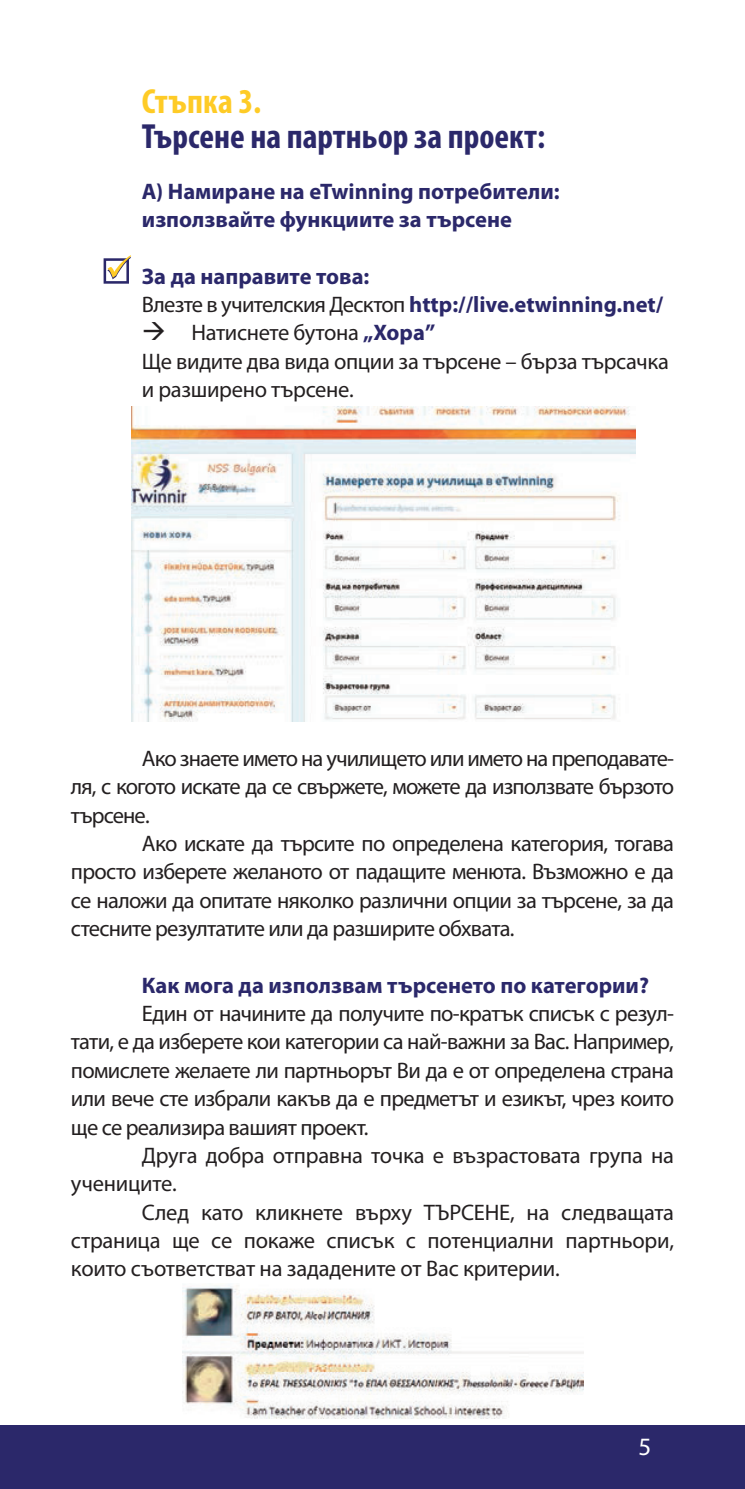
<style>
.page{position:relative;width:745px;height:1489px;background:#fff}
.page>*{position:absolute;margin:0;border:0;box-sizing:border-box;transform-origin:0 0}
.t1{font:700 condensed 35px "Myriad Pro";color:#2b286a}
.t2{font:700 condensed 35px "Myriad Pro";color:#fecb26}
.t3{font:25px "Myriad Pro";color:#fff}
.t4{font:22.5px/28.2px "Myriad Pro";letter-spacing:-.02em;color:#231f20;text-align:justify}
.t5{font:700 22.5px/28.2px "Myriad Pro";color:#2b286a}
.s1{font-weight:400;color:#231f20}
.s2{font-weight:700;color:#2b286a}
</style>
<div class="page">
<div style="left:0;top:1424px;width:744px;height:64px;background:#2b286a"></div>
<svg style="left:103px;top:255px;width:28px;height:29px"></svg>
<img style="left:131px;top:407px;width:504px;height:314px">
<img style="left:183px;top:1285px;width:400px;height:132px">
<h1 class="t2" style="left:142px;top:80px;width:121px">Стъпка 3.</h1>
<h1 class="t1" style="left:142px;top:115px;width:404px">Търсене на партньор за проект:</h1>
<p class="t5" style="left:142px;top:176px;width:419px">A) Намиране на eTwinning потребители: използвайте функциите за търсене</p>
<p class="t5" style="left:142px;top:261px;width:522px">За да направите това:<br><span class="s1">Влезте в учителския Десктоп</span> http://live.etwinning.net/</p>
<p class="t4" style="left:142px;top:318px;width:528px;text-align:left">→ Натиснете бутона <span class="s2">„Хора”<br></span>Ще видите два вида опции за търсене – бърза търсачка и разширено търсене.</p>
<p class="t4" style="left:71px;top:743px;width:604px;text-indent:71px">Ако знаете името на училището или името на преподавате&shy;ля, с когото искате да се свържете, можете да използвате бързото търсене.</p>
<p class="t4" style="left:71px;top:828px;width:604px;text-indent:71px">Ако искате да търсите по определена категория, тогава просто изберете желаното от падащите менюта. Възможно е да се наложи да опитате няколко различни опции за търсене, за да стесните резултатите или да разширите обхвата.</p>
<p class="t5" style="left:142px;top:970px;width:508px">Как мога да използвам търсенето по категории?</p>
<p class="t4" style="left:71px;top:998px;width:604px;text-indent:71px">Един от начините да получите по-кратък списък с резул&shy;тати, е да изберете кои категории са най-важни за Вас. Например, помислете желаете ли партньорът Ви да е от определена страна или вече сте избрали какъв да е предметът и езикът, чрез които ще се реализира вашият проект.</p>
<p class="t4" style="left:71px;top:1140px;width:604px;text-indent:71px">Друга добра отправна точка е възрастовата група на учениците.</p>
<p class="t4" style="left:71px;top:1197px;width:604px;text-indent:71px">След като кликнете върху ТЪРСЕНЕ, на следващата страница ще се покаже списък с потенциални партньори, които съответстват на зададените от Вас критерии.</p>
<p class="t3" style="left:638px;top:1431px;width:14px">5</p>
</div>
